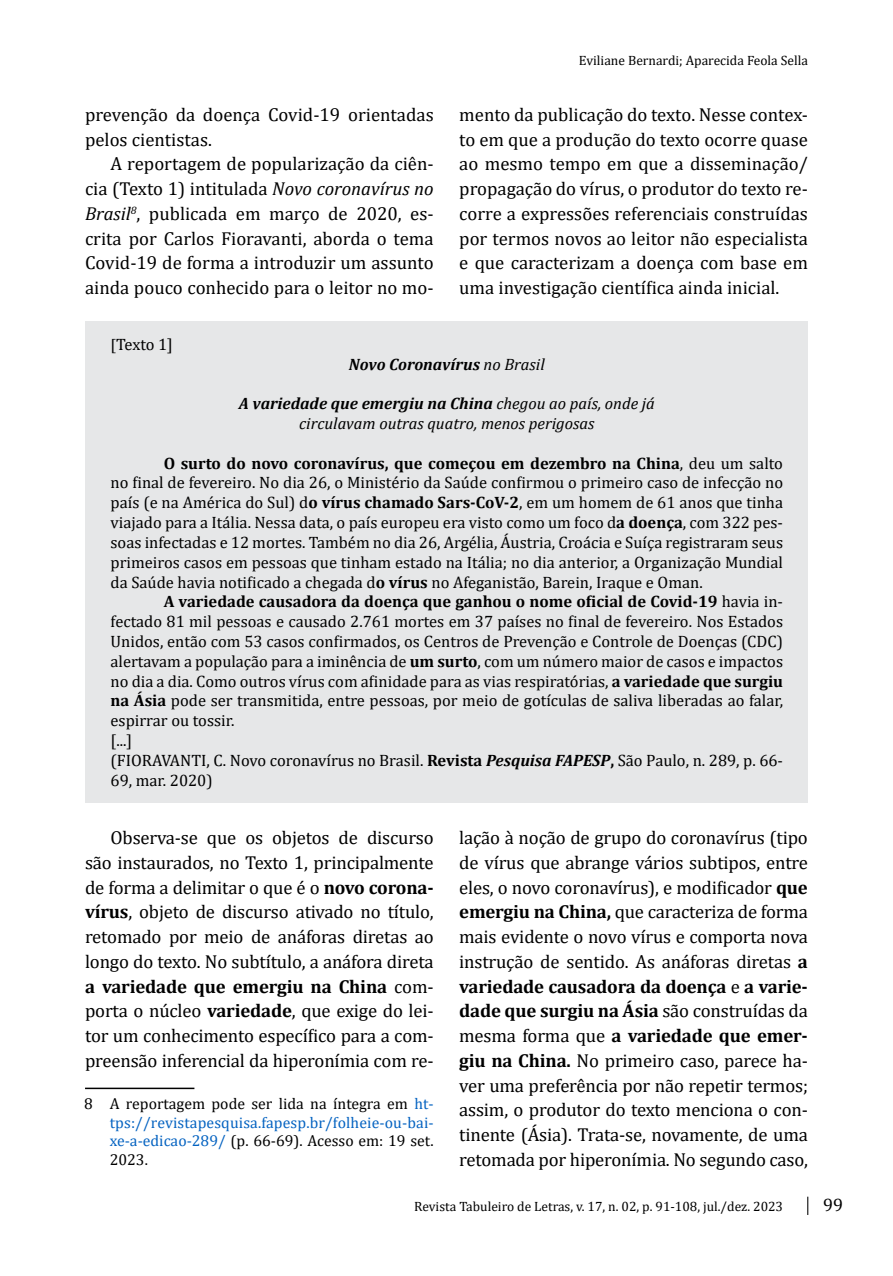
<style>
.page{position:relative;width:893px;height:1276px;background:#fff}
.page>*{position:absolute;margin:0;border:0;box-sizing:border-box;transform-origin:0 0}
.t1{font:18.75px/24.8px "Cambria";color:#000;text-align:justify}
.t2{font:18px "Cambria";color:#000}
.t3{font:16.5px/19.8px "Cambria";color:#000;text-align:justify}
.t4{font:italic 16.5px/19.8px "Cambria";color:#000;text-align:center}
.t5{font:italic 700 16.5px "Cambria";color:#000}
.t6{font:15.75px/18.9px "Cambria";color:#0563c1;text-align:justify}
.t7{font:13.5px "Cambria";color:#000}
.s1{font-style:italic}
.s2{font-size:15.75px}
.s3{font-weight:400}
.s4{font-weight:700}
.s5{font-weight:700;font-style:italic}
.s6{color:#000}
</style>
<div class="page">
<svg style="left:807px;top:1196px;width:1px;height:19px"></svg>
<div style="left:85px;top:321px;width:722px;height:481px;background:#e6e7e8"></div>
<hr style="left:85px;top:1087px;width:109px;height:2px;background:#000">
<p class="t1" style="left:85px;top:102px;width:350px">prevenção da doença Covid-19 orientadas pelos cientistas.</p>
<p class="t1" style="left:85px;top:152px;width:350px;text-indent:26px">A reportagem de popularização da ciên&shy;cia (Texto 1) intitulada <span class="s1">Novo coronavírus no Brasil</span><sup>8</sup>, publicada em março de 2020, es&shy;crita por Carlos Fioravanti, aborda o tema Covid-19 de forma a introduzir um assunto ainda pouco conhecido para o leitor no mo-</p>
<p class="t3" style="left:111px;top:334px;width:64px"><span class="s2">[</span>Texto 1]</p>
<p class="t7" style="left:579px;top:52px;width:230px">Eviliane Bernardi; Aparecida Feola Sella</p>
<p class="t1" style="left:459px;top:102px;width:350px">mento da publicação do texto. Nesse contex&shy;to em que a produção do texto ocorre quase ao mesmo tempo em que a disseminação/ propagação do vírus, o produtor do texto re&shy;corre a expressões referenciais construídas por termos novos ao leitor não especialista e que caracterizam a doença com base em uma investigação científica ainda inicial.</p>
<p class="t5" style="left:349px;top:352px;width:197px">Novo Coronavírus <span class="s3">no Brasil</span></p>
<p class="t4" style="left:239px;top:393px;width:418px"><span class="s4">A variedade que emergiu na China</span> chegou ao país, onde já circulavam outras quatro, menos perigosas</p>
<p class="t3" style="left:111px;top:453px;width:674px;text-indent:53px"><span class="s4">O surto do novo coronavírus, que começou em dezembro na China</span>, deu um salto no final de fevereiro. No dia 26, o Ministério da Saúde confirmou o primeiro caso de infecção no país (e na América do Sul) d<span class="s4">o vírus chamado Sars-CoV-2</span>, em um homem de 61 anos que tinha viajado para a Itália. Nessa data, o país europeu era visto como um foco d<span class="s4">a doença</span>, com 322 pes&shy;soas infectadas e 12 mortes. Também no dia 26, Argélia, Áustria, Croácia e Suíça registraram seus primeiros casos em pessoas que tinham estado na Itália; no dia anterior, a Organização Mundial da Saúde havia notificado a chegada d<span class="s4">o vírus</span> no Afeganistão, Barein, Iraque e Oman.</p>
<p class="t3" style="left:111px;top:592px;width:674px;text-align:left;text-indent:53px"><span class="s4">A variedade causadora da doença que ganhou o nome oficial de Covid-19</span> havia in&shy;fectado 81 mil pessoas e causado 2.761 mortes em 37 países no final de fevereiro. Nos Estados Unidos, então com 53 casos confirmados, os Centros de Prevenção e Controle de Doenças (CDC) alertavam a população para a iminência de <span class="s4">um surto</span>, com um número maior de casos e impactos no dia a dia. Como outros vírus com afinidade para as vias respiratórias, <span class="s4">a variedade que surgiu na Ásia</span> pode ser transmitida, entre pessoas, por meio de gotículas de saliva liberadas ao falar, espirrar ou tossir.<br>[...]<br>(FIORAVANTI, C. Novo coronavírus no Brasil. <span class="s4">Revista</span> <span class="s5">Pesquisa FAPESP</span><span class="s4">,</span> São Paulo, n. 289, p. 66- 69, mar. 2020)</p>
<p class="t1" style="left:85px;top:825px;width:350px;text-indent:26px">Observa-se que os objetos de discurso são instaurados, no Texto 1, principalmente de forma a delimitar o que é o <span class="s4">novo corona&shy;vírus</span>, objeto de discurso ativado no título, retomado por meio de anáforas diretas ao longo do texto. No subtítulo, a anáfora direta <span class="s4">a variedade que emergiu na China</span> com&shy;porta o núcleo <span class="s4">variedade</span>, que exige do lei&shy;tor um conhecimento específico para a com&shy;preensão inferencial da hiperonímia com re-</p>
<p class="t1" style="left:459px;top:825px;width:350px">lação à noção de grupo do coronavírus (tipo de vírus que abrange vários subtipos, entre eles, o novo coronavírus), e modificador <span class="s4">que emergiu na China,</span> que caracteriza de forma mais evidente o novo vírus e comporta nova instrução de sentido. As anáforas diretas <span class="s4">a variedade causadora da doença</span> e <span class="s4">a varie&shy;dade que surgiu na Ásia</span> são construídas da mesma forma que <span class="s4">a variedade que emer&shy;giu na China.</span> No primeiro caso, parece ha&shy;ver uma preferência por não repetir termos; assim, o produtor do texto menciona o con&shy;tinente (Ásia). Trata-se, novamente, de uma retomada por hiperonímia. No segundo caso,</p>
<p class="t6" style="left:110px;top:1093px;width:325px;text-indent:-25px"><span class="s6">8 A reportagem pode ser lida na íntegra em</span> ht&shy;tps://revistapesquisa.fapesp.br/folheie-ou-bai&shy;xe-a-edicao-289/ <span class="s6">(p. 66-69). Acesso em: 19 set.<br>2023.</span></p>
<p class="t7" style="left:414px;top:1198px;width:370px">Revista Tabuleiro de Letras, v. 17, n. 02, p. 91-108, jul./dez. 2023</p>
<p class="t2" style="left:823px;top:1194px;width:21px">99</p>
</div>
